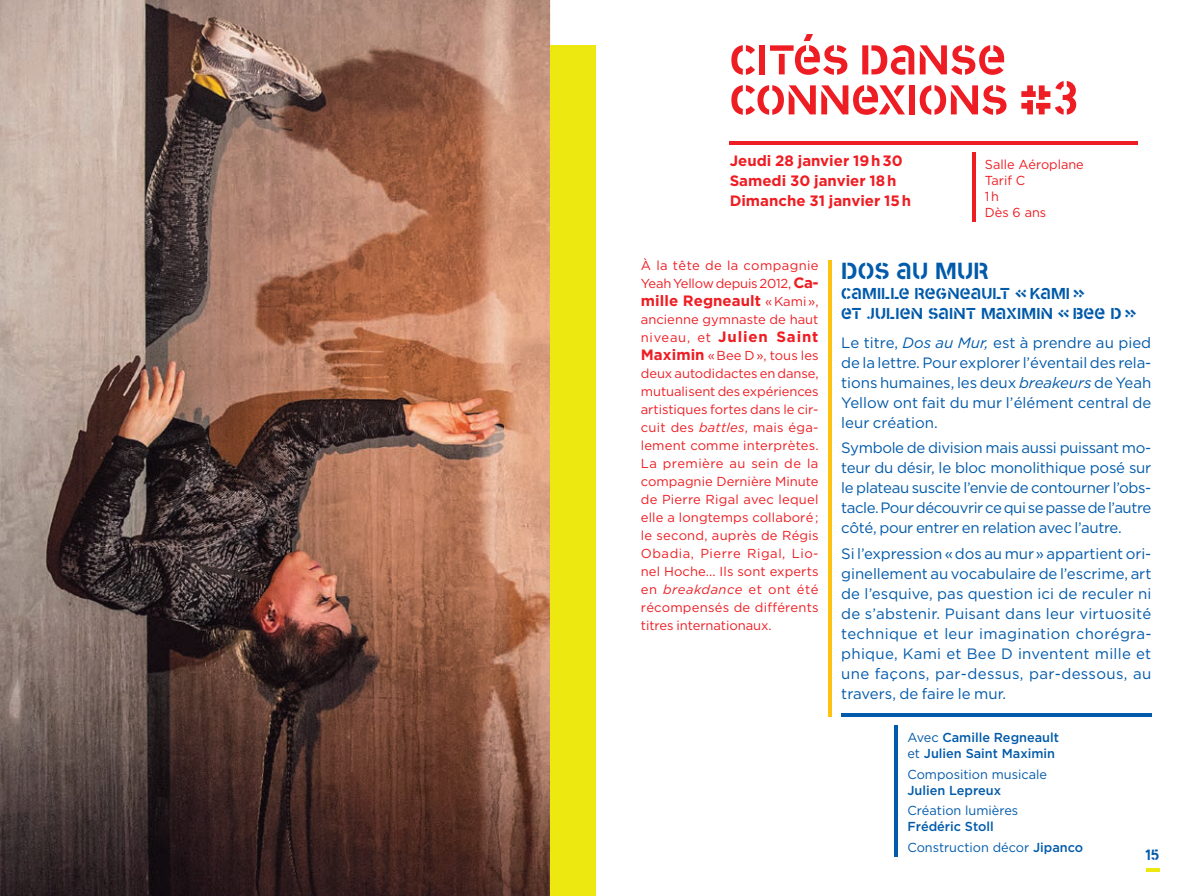
<style>
.page{position:relative;width:1191px;height:896px;background:#fff}
.page>*{position:absolute;margin:0;border:0;box-sizing:border-box;transform-origin:0 0}
.t1{font:50px/40px "Designal Stencil";letter-spacing:.01em;color:#ee1d23}
.t2{font:28px "Designal Stencil";letter-spacing:.005em;color:#015aaa}
.t3{font:19px/20px "Designal Stencil";letter-spacing:.01em;color:#015aaa}
.t4{font:16px "Designal Stencil";color:#015aaa}
.t5{font:15px/20px "Gotham HTF";color:#015aaa;text-align:justify}
.t6{font:700 15px/20px "Gotham HTF";color:#ee1d23}
.t7{font:700 15px "Gotham HTF";letter-spacing:.06em;color:#ee1d23}
.t8{font:13px/18px "Gotham HTF";color:#ee1d23}
.t9{font:500 13px/16px "Gotham HTF";color:#015aaa}
.t10{font:13px "Gotham HTF";color:#015aaa}
.s1{font-weight:700;font-size:15px}
.s2{font-weight:400;font-size:13px}
.s3{font-style:italic}
.s4{font-weight:400}
</style>
<div class="page">
<hr style="left:1145px;top:868px;width:14px;height:3px;background:#ece810">
<hr style="left:828px;top:260px;width:3px;height:456px;background:#fec210">
<hr style="left:841px;top:713px;width:310px;height:3px;background:#015aaa">
<hr style="left:894px;top:726px;width:3px;height:131px;background:#015aaa">
<hr style="left:729px;top:142px;width:409px;height:3px;background:#ee1d23">
<hr style="left:972px;top:153px;width:3px;height:69px;background:#ee1d23">
<img style="left:0;top:0;width:550px;height:896px">
<img style="left:505px;top:337px;width:45px;height:134px">
<div style="left:550px;top:45px;width:45px;height:851px;background:#ece810"></div>
<h1 class="t1" style="left:729px;top:40px;width:350px">CITÉS DANSE<br>CONNEXIONS #3</h1>
<p class="t6" style="left:729px;top:151px;width:183px">Jeudi 28 janvier 19 h 30<br>Samedi 30 janvier 18 h<br>Dimanche 31 janvier 15 h</p>
<p class="t8" style="left:985px;top:156px;width:100px;line-height:16px">Salle Aéroplane<br>Tarif C<br>1 h<br>Dès 6 ans</p>
<p class="t8" style="left:641px;top:256px;width:179px">À la tête de la compagnie<br>Yeah Yellow depuis 2012, <span class="s1">Ca-</span></p>
<p class="t6" style="left:641px;top:290px;width:179px">mille Regneault <span class="s2">« Kami »,</span></p>
<p class="t8" style="left:641px;top:310px;width:179px">ancienne gymnaste de haut</p>
<p class="t7" style="left:641px;top:328px;width:179px"><span class="s2">niveau, et</span> Julien Saint</p>
<p class="t8" style="left:641px;top:346px;width:179px;text-align:justify"><span class="s1">Maximin</span> « Bee D », tous les deux autodidactes en danse, mutualisent des expériences artistiques fortes dans le cir&shy;cuit des <span class="s3">battles</span>, mais éga&shy;lement comme interprètes.<br>La première au sein de la compagnie Dernière Minute de Pierre Rigal avec lequel elle a longtemps collaboré ; le second, auprès de Régis Obadia, Pierre Rigal, Lio&shy;nel Hoche... Ils sont experts en <span class="s3">breakdance</span> et ont été récompensés de différents titres internationaux.</p>
<h2 class="t2" style="left:841px;top:256px;width:149px">DOS AU MUR</h2>
<p class="t3" style="left:841px;top:283px;width:296px">CAMILLE REGNEAULT « KAMI »<br>ET JULIEN SAINT MAXIMIN « BEE D »</p>
<p class="t5" style="left:841px;top:332px;width:312px">Le titre, <span class="s3">Dos au Mur,</span> est à prendre au pied de la lettre. Pour explorer l’éventail des rela&shy;tions humaines, les deux <span class="s3">breakeurs</span> de Yeah Yellow ont fait du mur l’élément central de leur création.</p>
<p class="t5" style="left:841px;top:438px;width:311px">Symbole de division mais aussi puissant mo&shy;teur du désir, le bloc monolithique posé sur le plateau suscite l’envie de contourner l’obs&shy;tacle. Pour découvrir ce qui se passe de l’autre côté, pour entrer en relation avec l’autre.</p>
<p class="t5" style="left:841px;top:543px;width:312px">Si l’expression « dos au mur » appartient ori&shy;ginellement au vocabulaire de l’escrime, art de l’esquive, pas question ici de reculer ni de s’abstenir. Puisant dans leur virtuosité technique et leur imagination chorégra&shy;phique, Kami et Bee D inventent mille et une façons, par-dessus, par-dessous, au travers, de faire le mur.</p>
<p class="t9" style="left:907px;top:729px;width:153px"><span class="s4">Avec</span> Camille Regneault <span class="s4">et</span> Julien Saint Maximin</p>
<p class="t10" style="left:907px;top:767px;width:141px">Composition musicale</p>
<p class="t9" style="left:907px;top:782px;width:95px">Julien Lepreux</p>
<p class="t10" style="left:907px;top:803px;width:112px">Création lumières</p>
<p class="t9" style="left:907px;top:816px;width:177px;line-height:20.6px">Frédéric Stoll<br><span class="s4">Construction décor</span> Jipanco</p>
<p class="t4" style="left:1145px;top:846px;width:15px">15</p>
</div>
